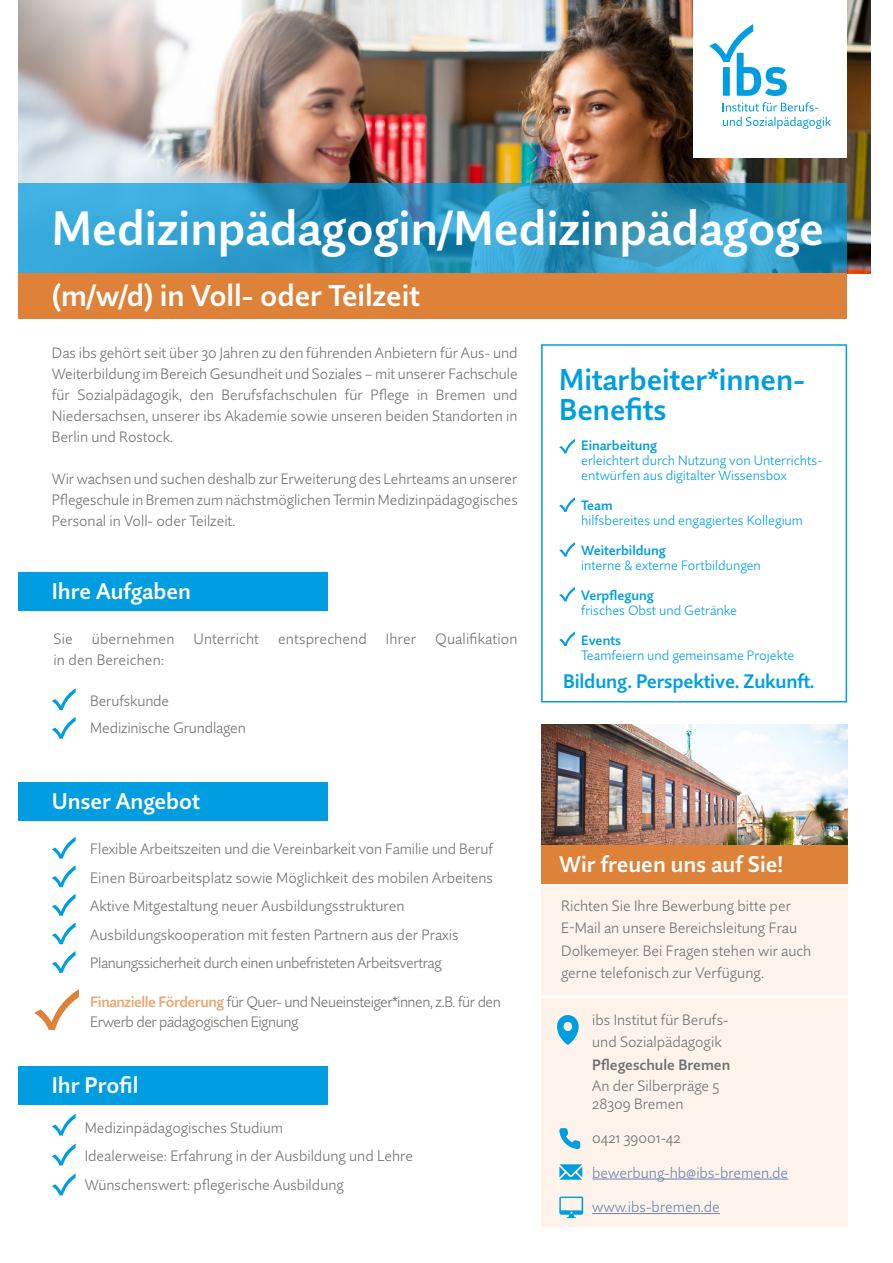
<style>
.page{position:relative;width:893px;height:1263px;background:#fff}
.page>*{position:absolute;margin:0;border:0;box-sizing:border-box;transform-origin:0 0}
.t1{font:600 48px "Quire Sans Pro";color:#fff}
.t2{font:600 30px "Quire Sans Pro";color:#fff}
.t3{font:600 30px/30px "Quire Sans Pro";color:#009ee0}
.t4{font:600 22.5px "Quire Sans Pro";color:#fff}
.t5{font:600 19.5px "Quire Sans Pro";letter-spacing:-.01em;color:#009ee0}
.t6{font:300 15px/21px "Quire Sans Pro";color:#707172}
.t7{font:300 15px/19.5px "Quire Sans Pro";letter-spacing:-.03em;color:#707172}
.t8{font:300 15px "Quire Sans Pro";color:#6984b5}
.t9{font:600 15px "Quire Sans Pro";color:#707172}
.t10{font:300 13.5px/15px "Quire Sans Pro";color:#009ee0}
.t11{font:600 13.5px "Quire Sans Pro";color:#009ee0}
.s1{font-weight:600;color:#eaa871}
</style>
<div class="page">
<img style="left:19px;top:0;width:851px;height:273px">
<div style="left:19px;top:273px;width:828px;height:46px;background:#de823a"></div>
<svg style="left:19px;top:184px;width:828px;height:89px;background:#2e99c5"></svg>
<div style="left:693px;top:0;width:154px;height:158px;background:#fff"></div>
<svg style="left:723px;top:117px;width:108px;height:12px"></svg>
<svg style="left:723px;top:102px;width:95px;height:9px"></svg>
<svg style="left:709px;top:24px;width:78px;height:72px"></svg>
<div style="left:541px;top:845px;width:306px;height:38px;background:#de823a"></div>
<div style="left:541px;top:886px;width:306px;height:109px;background:#fdf3ea"></div>
<div style="left:541px;top:998px;width:306px;height:229px;background:#fdf3ea"></div>
<hr style="left:592px;top:1179px;width:196px;height:1px;background:#6984b5">
<hr style="left:592px;top:1213px;width:128px;height:1px;background:#6984b5">
<svg style="left:557px;top:1015px;width:22px;height:30px"></svg>
<svg style="left:559px;top:1164px;width:23px;height:16px"></svg>
<svg style="left:559px;top:1128px;width:21px;height:21px"></svg>
<svg style="left:559px;top:1196px;width:24px;height:22px"></svg>
<div style="left:541px;top:344px;width:306px;height:358px;border:2px solid #009ee0"></div>
<svg style="left:52px;top:837px;width:24px;height:22px"></svg>
<svg style="left:52px;top:1114px;width:24px;height:21px"></svg>
<svg style="left:52px;top:865px;width:24px;height:22px"></svg>
<svg style="left:52px;top:922px;width:24px;height:22px"></svg>
<svg style="left:52px;top:894px;width:24px;height:22px"></svg>
<svg style="left:52px;top:951px;width:24px;height:22px"></svg>
<svg style="left:559px;top:439px;width:16px;height:14px"></svg>
<svg style="left:559px;top:497px;width:16px;height:15px"></svg>
<svg style="left:559px;top:542px;width:16px;height:15px"></svg>
<svg style="left:559px;top:587px;width:16px;height:14px"></svg>
<svg style="left:559px;top:631px;width:16px;height:15px"></svg>
<div style="left:19px;top:573px;width:309px;height:38px;background:#009ee0"></div>
<div style="left:19px;top:782px;width:309px;height:38px;background:#009ee0"></div>
<div style="left:19px;top:1066px;width:309px;height:39px;background:#009ee0"></div>
<svg style="left:52px;top:1143px;width:24px;height:22px"></svg>
<svg style="left:34px;top:989px;width:45px;height:41px"></svg>
<img style="left:541px;top:725px;width:306px;height:120px">
<svg style="left:52px;top:688px;width:24px;height:22px"></svg>
<svg style="left:52px;top:717px;width:24px;height:22px"></svg>
<svg style="left:52px;top:1173px;width:24px;height:22px"></svg>
<h1 class="t1" style="left:52px;top:198px;width:774px">Medizinpädagogin/Medizinpädagoge</h1>
<h2 class="t2" style="left:52px;top:277px;width:370px">(m/w/d) in Voll- oder Teilzeit</h2>
<p class="t6" style="left:52px;top:342px;width:467px;text-align:justify">Das ibs gehört seit über 30 Jahren zu den führenden Anbietern für Aus- und Weiterbildung im Bereich Gesundheit und Soziales – mit unserer Fachschule für Sozialpädagogik, den Berufsfachschulen für Pflege in Bremen und Niedersachsen, unserer ibs Akademie sowie unseren beiden Standorten in Berlin und Rostock.</p>
<p class="t6" style="left:52px;top:468px;width:468px;text-align:justify">Wir wachsen und suchen deshalb zur Erweiterung des Lehrteams an unserer Pflegeschule in Bremen zum nächstmöglichen Termin Medizinpädagogisches Personal in Voll- oder Teilzeit.</p>
<h2 class="t3" style="left:559px;top:364px;width:247px">Mitarbeiter*innen-<br>Benefits</h2>
<p class="t11" style="left:581px;top:437px;width:78px">Einarbeitung</p>
<p class="t10" style="left:581px;top:453px;width:243px">erleichtert durch Nutzung von Unterrichts&shy;entwürfen aus digitalter Wissensbox</p>
<p class="t11" style="left:581px;top:497px;width:33px">Team</p>
<p class="t10" style="left:581px;top:513px;width:223px">hilfsbereites und engagiertes Kollegium</p>
<p class="t11" style="left:581px;top:542px;width:86px">Weiterbildung</p>
<p class="t10" style="left:581px;top:558px;width:181px">interne &amp; externe Fortbildungen</p>
<p class="t11" style="left:581px;top:587px;width:74px">Verpflegung</p>
<p class="t10" style="left:581px;top:603px;width:157px">frisches Obst und Getränke</p>
<p class="t11" style="left:581px;top:632px;width:41px">Events</p>
<p class="t10" style="left:581px;top:648px;width:215px">Teamfeiern und gemeinsame Projekte</p>
<h3 class="t5" style="left:563px;top:668px;width:253px">Bildung. Perspektive. Zukunft.</h3>
<h3 class="t4" style="left:52px;top:577px;width:141px">Ihre Aufgaben</h3>
<p class="t6" style="left:54px;top:628px;width:21px">Sie</p>
<p class="t6" style="left:92px;top:628px;width:84px">übernehmen</p>
<p class="t6" style="left:193px;top:628px;width:67px">Unterricht</p>
<p class="t6" style="left:278px;top:628px;width:90px">entsprechend</p>
<p class="t6" style="left:386px;top:628px;width:32px">Ihrer</p>
<p class="t6" style="left:435px;top:628px;width:84px">Qualifikation</p>
<p class="t6" style="left:54px;top:649px;width:112px">in den Bereichen:</p>
<p class="t6" style="left:90px;top:687px;width:157px;line-height:27px">Berufskunde<br>Medizinische Grundlagen</p>
<h3 class="t4" style="left:52px;top:786px;width:150px">Unser Angebot</h3>
<p class="t6" style="left:90px;top:834px;width:404px;line-height:28.5px">Flexible Arbeitszeiten und die Vereinbarkeit von Familie und Beruf Einen Büroarbeitsplatz sowie Möglichkeit des mobilen Arbeitens Aktive Mitgestaltung neuer Ausbildungsstrukturen Ausbildungskooperation mit festen Partnern aus der Praxis Planungssicherheit durch einen unbefristeten Arbeitsvertrag</p>
<p class="t7" style="left:90px;top:992px;width:412px"><span class="s1">Finanzielle Förderung</span> für Quer- und Neueinsteiger*innen, z.B. für den<br>Erwerb der pädagogischen Eignung</p>
<h3 class="t4" style="left:52px;top:1071px;width:88px">Ihr Profil</h3>
<p class="t6" style="left:85px;top:1113px;width:330px;line-height:28.5px">Medizinpädagogisches Studium<br>Idealerweise: Erfahrung in der Ausbildung und Lehre<br>Wünschenswert: pflegerische Ausbildung</p>
<h3 class="t4" style="left:559px;top:850px;width:225px">Wir freuen uns auf Sie!</h3>
<p class="t6" style="left:561px;top:894px;width:252px;line-height:22.5px">Richten Sie Ihre Bewerbung bitte per E-Mail an unsere Bereichsleitung Frau Dolkemeyer. Bei Fragen stehen wir auch gerne telefonisch zur Verfügung.</p>
<p class="t6" style="left:592px;top:1009px;width:138px;line-height:22px">ibs Institut für Berufs&shy;und Sozialpädagogik</p>
<p class="t9" style="left:592px;top:1055px;width:140px">Pflegeschule Bremen</p>
<p class="t6" style="left:592px;top:1076px;width:129px;line-height:18px">An der Silberpräge 5<br>28309 Bremen</p>
<p class="t6" style="left:592px;top:1127px;width:90px">0421 39001-42</p>
<p class="t8" style="left:592px;top:1163px;width:198px">bewerbung-hb@ibs-bremen.de</p>
<p class="t8" style="left:592px;top:1197px;width:129px">www.ibs-bremen.de</p>
</div>
